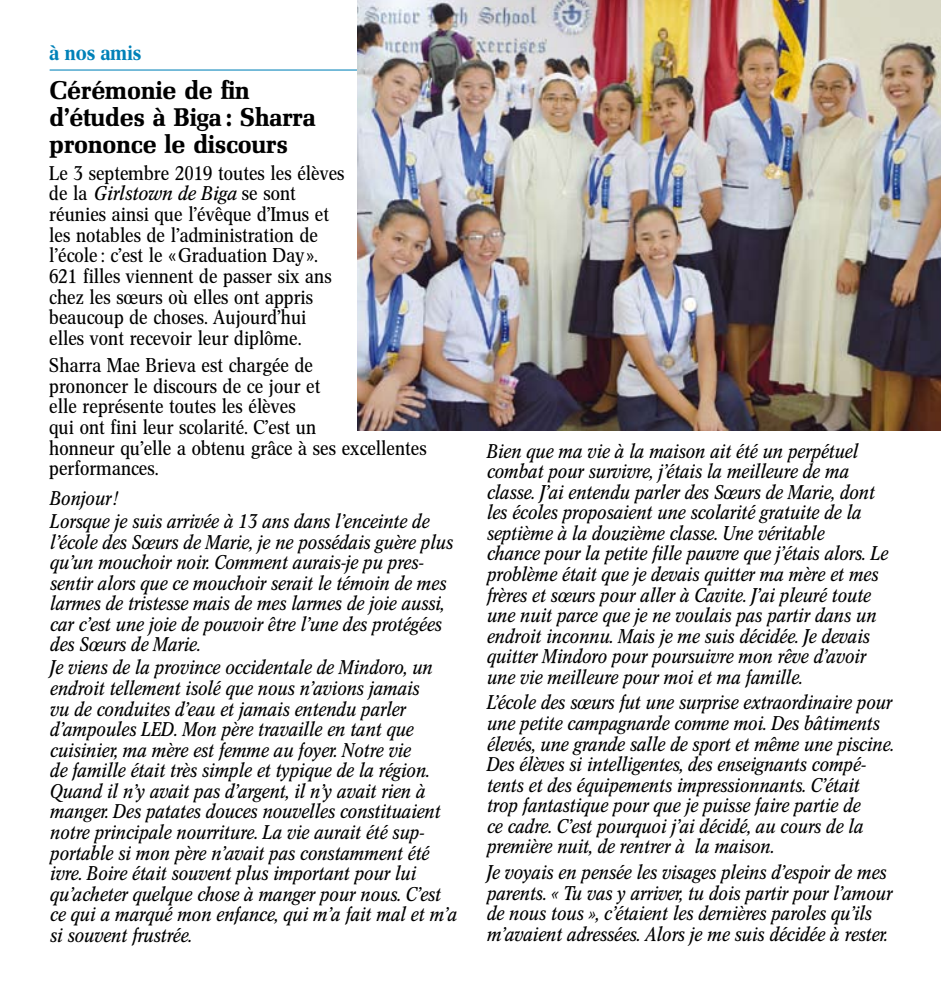
<style>
.page{position:relative;width:943px;height:993px;background:#fff}
.page>*{position:absolute;margin:0;border:0;box-sizing:border-box;transform-origin:0 0}
.t1{font:25.38px/26.8px "Mel Bol";color:#000}
.t2{font:21px "Cnn Med";color:#0081b8}
.t3{font:19.6px/20.5px "Cnn Ita";letter-spacing:.015em;color:#000}
.t4{font:19.6px/20.7px "Cnn Reg";letter-spacing:.015em;color:#000;scale:1.05 1}
.t5{font:19.6px "Cnn Ita";letter-spacing:.015em;color:#000;scale:1.05 1}
.s1{font-family:"Cnn Reg"}
</style>
<div class="page">
<hr style="left:50px;top:69px;width:436px;height:1px;background:#0081b8">
<img style="left:357px;top:0;width:583px;height:430px">
<p class="t2" style="left:50px;top:40px;width:93px">à nos amis</p>
<p class="t1" style="left:50px;top:77px;width:267px">Cérémonie de fin d’études à Biga : Sharra prononce le discours</p>
<p class="t4" style="left:50px;top:163px;width:282px">Le 3 septembre 2019 toutes les élèves</p>
<p class="t5" style="left:50px;top:182px;width:236px"><span class="s1">de la</span> Girlstown de Biga <span class="s1">se sont</span></p>
<p class="t4" style="left:50px;top:204px;width:270px">réunies ainsi que l’évêque d’Imus et les notables de l’administration de l’école: c’est le «Graduation Day».<br>621 filles viennent de passer six ans chez les sœurs où elles ont appris beaucoup de choses. Aujourd’hui elles vont recevoir leur diplôme.</p>
<p class="t4" style="left:50px;top:355px;width:361px">Sharra Mae Brieva est chargée de<br>prononcer le discours de ce jour et<br>elle représente toutes les élèves<br>qui ont fini leur scolarité. C’est un<br>honneur qu’elle a obtenu grâce à ses excellentes performances.</p>
<p class="t3" style="left:50px;top:486px;width:380px;line-height:23.1px">Bonjour!<br>Lorsque je suis arrivée à 13 ans dans l’enceinte de</p>
<p class="t3" style="left:50px;top:531px;width:404px">l’école des Sœurs de Marie, je ne possédais guère plus qu’un mouchoir noir. Comment aurais-je pu pres&shy;sentir alors que ce mouchoir serait le témoin de mes larmes de tristesse mais de mes larmes de joie aussi, car c’est une joie de pouvoir être l’une des protégées des Sœurs de Marie.</p>
<p class="t3" style="left:50px;top:657px;width:408px">Je viens de la province occidentale de Mindoro, un endroit tellement isolé que nous n’avions jamais<br>vu de conduites d’eau et jamais entendu parler d’ampoules LED. Mon père travaille en tant que cuisinier, ma mère est femme au foyer. Notre vie<br>de famille était très simple et typique de la région.<br>Quand il n’y avait pas d’argent, il n’y avait rien à manger. Des patates douces nouvelles constituaient notre principale nourriture. La vie aurait été sup&shy;portable si mon père n’avait pas constamment été ivre. Boire était souvent plus important pour lui qu’acheter quelque chose à manger pour nous. C’est ce qui a marqué mon enfance, qui m’a fait mal et m’a si souvent frustrée.</p>
<p class="t3" style="left:486px;top:440px;width:402px">Bien que ma vie à la maison ait été un perpétuel combat pour survivre, j’étais la meilleure de ma classe. J’ai entendu parler des Sœurs de Marie, dont les écoles proposaient une scolarité gratuite de la septième à la douzième classe. Une véritable<br>chance pour la petite fille pauvre que j’étais alors. Le problème était que je devais quitter ma mère et mes frères et sœurs pour aller à Cavite. J’ai pleuré toute une nuit parce que je ne voulais pas partir dans un endroit inconnu. Mais je me suis décidée. Je devais quitter Mindoro pour poursuivre mon rêve d’avoir une vie meilleure pour moi et ma famille.</p>
<p class="t3" style="left:486px;top:692px;width:408px">L’école des sœurs fut une surprise extraordinaire pour une petite campagnarde comme moi. Des bâtiments élevés, une grande salle de sport et même une piscine.<br>Des élèves si intelligentes, des enseignants compé&shy;tents et des équipements impressionnants. C’était trop fantastique pour que je puisse faire partie de<br>ce cadre. C’est pourquoi j’ai décidé, au cours de la première nuit, de rentrer à la maison.</p>
<p class="t3" style="left:486px;top:861px;width:406px">Je voyais en pensée les visages pleins d’espoir de mes parents. « Tu vas y arriver, tu dois partir pour l’amour de nous tous », c’étaient les dernières paroles qu’ils m’avaient adressées. Alors je me suis décidée à rester.</p>
</div>
